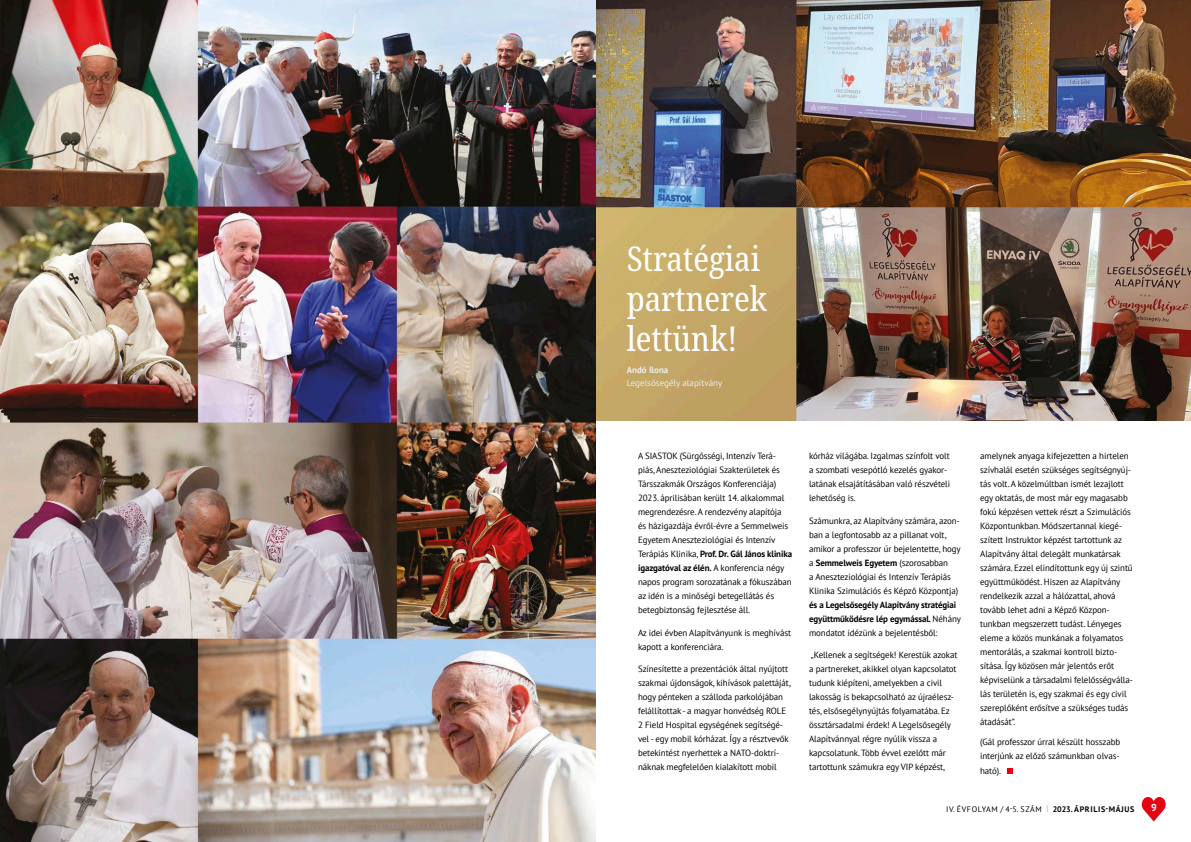
<style>
.page{position:relative;width:1191px;height:842px;background:#fff}
.page>*{position:absolute;margin:0;border:0;box-sizing:border-box;transform-origin:0 0}
.Cim_2__piros{font:condensed 34px/40px "Noto Serif";color:#fff}
.t1{font:700 10px "PT Sans";color:#fff}
.t2{font:9px/14px "PT Sans";letter-spacing:-.01em;color:#000}
.Cim_2__piros-2{font:9px/13px "PT Sans";color:#ededec}
.t3{font:8px "PT Sans";letter-spacing:.08em;color:#000}
.s1{font-weight:700}
.s2{color:#f7a500}
</style>
<div class="page">
<svg style="left:1141px;top:797px;width:24px;height:24px"></svg>
<img style="left:595px;top:0;width:596px;height:421px">
<svg style="left:1007px;top:768px;width:6px;height:6px"></svg>
<img style="left:0;top:0;width:595px;height:842px">
<p class="Cim_2__piros" style="left:626px;top:240px;width:142px">Stratégiai partnerek lettünk!</p>
<p class="Cim_2__piros-2" style="left:626px;top:363px;width:97px"><span class="s1">Andó Ilona<br></span>Legelsősegély alapítvány</p>
<p class="t2" style="left:638px;top:449px;width:156px">A SIASTOK (Sürgősségi, Intenzív Terá&shy;piás, Aneszteziológiai Szakterületek és Társszakmák Országos Konferenciája)<br>2023. áprilisában került 14. alkalommal megrendezésre. A rendezvény alapítója és házigazdája évről-évre a Semmelweis Egyetem Aneszteziológiai és Intenzív Terápiás Klinika, <span class="s1">Prof. Dr. Gál János klinika igazgatóval az élén.</span> A konferencia négy napos program sorozatának a fókuszában az idén is a minőségi betegellátás és betegbiztonság fejlesztése áll.</p>
<p class="t2" style="left:638px;top:625px;width:155px">Az idei évben Alapítványunk is meghívást kapott a konferenciára.</p>
<p class="t2" style="left:638px;top:662px;width:154px">Színesítette a prezentációk által nyújtott szakmai újdonságok, kihívások palettáját, hogy pénteken a szálloda parkolójában felállítottak - a magyar honvédség ROLE 2 Field Hospital egységének segítségé&shy;vel - egy mobil kórházat. Így a résztvevők betekintést nyerhettek a NATO-doktrí&shy;náknak megfelelően kialakított mobil</p>
<p class="t2" style="left:809px;top:449px;width:143px">kórház világába. Izgalmas színfolt volt a szombati vesepótló kezelés gyakor&shy;latának elsajátításában való részvételi lehetőség is.</p>
<p class="t2" style="left:809px;top:513px;width:153px">Számunkra, az Alapítvány számára, azon&shy;ban a legfontosabb az a pillanat volt, amikor a professzor úr bejelentette, hogy a <span class="s1">Semmelweis Egyetem</span> (szorosabban<br>a Aneszteziológiai és Intenzív Terápiás Klinika Szimulációs és Képző Központja) <span class="s1">és a Legelsősegély Alapítvány stratégiai együttműködésre lép egymással.</span> Néhány mondatot idézünk a bejelentésből:</p>
<p class="t2" style="left:809px;top:648px;width:150px">„Kellenek a segítségek! Kerestük azokat a partnereket, akikkel olyan kapcsolatot tudunk kiépíteni, amelyekben a civil lakosság is bekapcsolható az újraélesz&shy;tés, elsősegélynyújtás folyamatába. Ez össztársadalmi érdek! A Legelsősegély Alapítvánnyal régre nyúlik vissza a kapcsolatunk. Több évvel ezelőtt már tartottunk számukra egy VIP képzést,</p>
<p class="t2" style="left:980px;top:449px;width:154px">amelynek anyaga kifejezetten a hirtelen szívhalál esetén szükséges segítségnyúj&shy;tás volt. A közelmúltban ismét lezajlott egy oktatás, de most már egy magasabb fokú képzésen vettek részt a Szimulációs Központunkban. Módszertannal kiegé&shy;szített Instruktor képzést tartottunk az Alapítvány által delegált munkatársak számára. Ezzel elindítottunk egy új szintű együttműködést. Hiszen az Alapítvány rendelkezik azzal a hálózattal, ahová tovább lehet adni a Képző Közpon&shy;tunkban megszerzett tudást. Lényeges eleme a közös munkának a folyamatos mentorálás, a szakmai kontroll bizto&shy;sítása. Így közösen már jelentős erőt képviselünk a társadalmi felelősségválla&shy;lás területén is, egy szakmai és egy civil szereplőként erősítve a szükséges tudás átadását”.</p>
<p class="t2" style="left:980px;top:734px;width:142px">(Gál professzor úrral készült hosszabb interjúnk az előző számunkban olvas-</p>
<p class="t2" style="left:980px;top:763px;width:22px">ható).</p>
<p class="t3" style="left:946px;top:804px;width:190px">IV. ÉVFOLYAM / 4-5. SZÁM <span class="s2">|</span> <span class="s1">2023. ÁPRILIS-MÁJUS</span></p>
<p class="t1" style="left:1151px;top:801px;width:7px">9</p>
</div>
